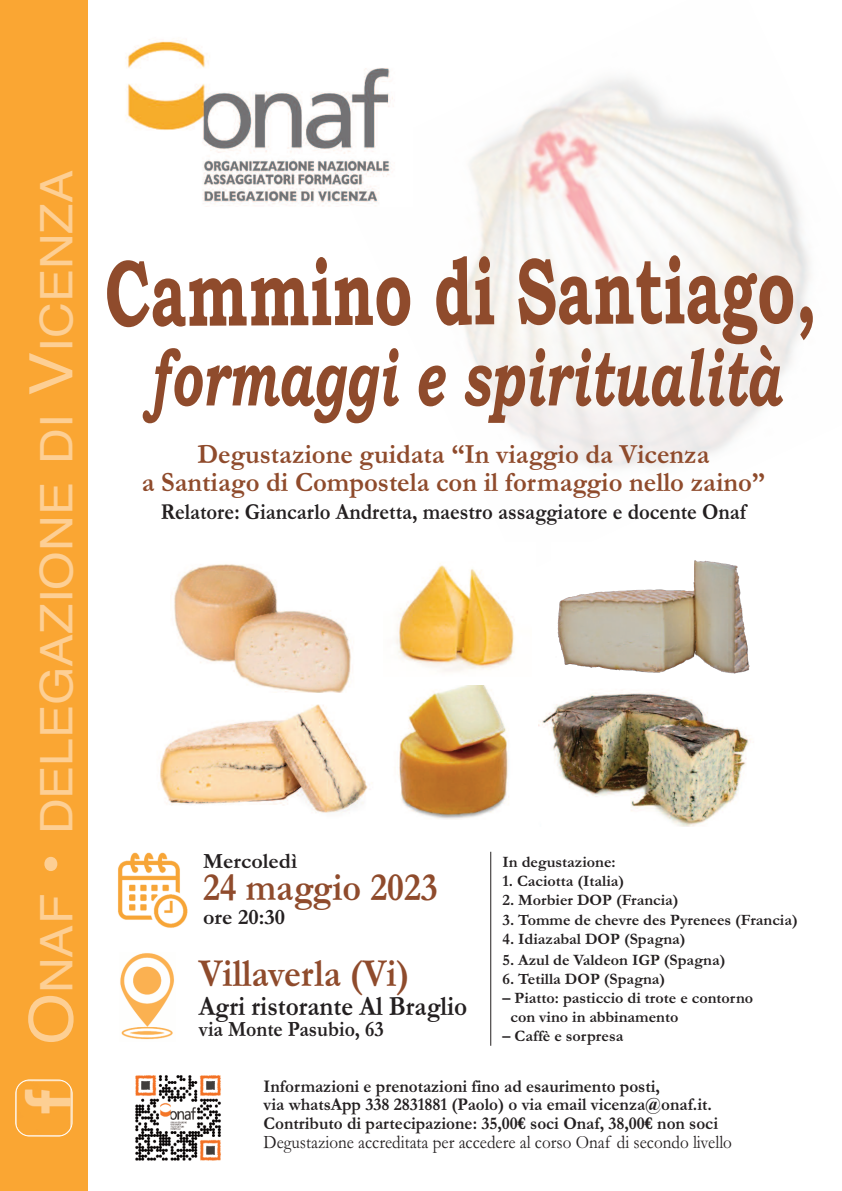
<style>
.page{position:relative;width:842px;height:1191px;background:#fff}
.page>*{position:absolute;margin:0;border:0;box-sizing:border-box;transform-origin:0 0}
.t1{font:700 95px "Bookman Old Style";letter-spacing:-.01em;color:#8f4b2c;scale:.65 1}
.t2{font:italic 700 80px "Bookman Old Style";color:#8f4b2c;scale:.65 1}
.t3{font:45px "Helvetica";color:#fdcf94;scale:1.1 1}
.t4{font:700 40px "Garamond";color:#8f4b2c;scale:.9 1}
.t5{font:700 28px/28px "Garamond";color:#8f4b2c;text-align:center;scale:.95 1}
.t6{font:700 28px "Garamond";color:#231f20;scale:.9 1}
.t7{font:700 23px "Garamond";color:#231f20;scale:.9 1}
.t8{font:700 22px "Garamond";color:#231f20;scale:.9 1}
.t9{font:700 22px "Garamond";color:#231f20}
.t10{font:19px "Garamond";color:#231f20;scale:.9 1}
.t11{font:700 18px/18.6px "Garamond";color:#231f20;scale:.95 1}
.t12{font:700 16px/19.2px "Garamond";color:#231f20}
.s1{font-size:60px}
</style>
<div class="page">
<img style="left:462px;top:78px;width:349px;height:391px">
<img style="left:126px;top:39px;width:267px;height:167px">
<div style="left:0;top:0;width:88px;height:1191px;background:#faa633"></div>
<img style="left:120px;top:953px;width:54px;height:87px">
<img style="left:118px;top:852px;width:70px;height:76px">
<svg style="left:15px;top:1079px;width:58px;height:57px"></svg>
<img style="left:172px;top:564px;width:179px;height:129px">
<img style="left:396px;top:563px;width:118px;height:109px">
<img style="left:557px;top:560px;width:193px;height:114px">
<img style="left:160px;top:704px;width:208px;height:109px">
<img style="left:399px;top:686px;width:109px;height:134px">
<img style="left:539px;top:692px;width:212px;height:135px">
<img style="left:135px;top:1075px;width:86px;height:86px">
<hr style="left:490px;top:851px;width:1px;height:194px;background:#231f20">
<h3 class="t3" style="left:30px;top:1044px;width:796px;rotate:-90deg"><span class="s1">O</span>NAF <span class="s1">•</span> DELEGAZIONE DI <span class="s1">V</span>ICENZA</h3>
<h1 class="t1" style="left:105px;top:236px;width:1097px">Cammino di Santiago,</h1>
<h2 class="t2" style="left:148px;top:331px;width:974px">formaggi e spiritualità</h2>
<h3 class="t5" style="left:142px;top:439px;width:657px">Degustazione guidata “In viaggio da Vicenza<br>a Santiago di Compostela con il formaggio nello zaino”</h3>
<h3 class="t7" style="left:161px;top:497px;width:652px">Relatore: Giancarlo Andretta, maestro assaggiatore e docente Onaf</h3>
<h3 class="t9" style="left:203px;top:847px;width:96px">Mercoledì</h3>
<h3 class="t4" style="left:203px;top:862px;width:262px">24 maggio 2023</h3>
<h3 class="t9" style="left:203px;top:903px;width:84px">ore 20:30</h3>
<h3 class="t4" style="left:199px;top:949px;width:235px">Villaverla (Vi)</h3>
<h3 class="t6" style="left:199px;top:988px;width:300px">Agri ristorante Al Braglio</h3>
<h3 class="t8" style="left:199px;top:1015px;width:207px">via Monte Pasubio, 63</h3>
<p class="t12" style="left:502px;top:852px;width:115px">In degustazione:</p>
<p class="t12" style="left:502px;top:871px;width:123px">1. Caciotta (Italia)</p>
<p class="t12" style="left:502px;top:890px;width:178px">2. Morbier DOP (Francia)</p>
<p class="t12" style="left:502px;top:909px;width:297px">3. Tomme de chevre des Pyrenees (Francia)</p>
<p class="t12" style="left:502px;top:928px;width:184px">4. Idiazabal DOP (Spagna)</p>
<p class="t12" style="left:502px;top:949px;width:224px">5. Azul de Valdeon IGP (Spagna)</p>
<p class="t12" style="left:502px;top:968px;width:164px">6. Tetilla DOP (Spagna)</p>
<p class="t12" style="left:510px;top:988px;width:244px;text-indent:-8px">– Piatto: pasticcio di trote e contorno con vino in abbinamento</p>
<p class="t12" style="left:502px;top:1026px;width:122px">– Caffè e sorpresa</p>
<p class="t11" style="left:264px;top:1076px;width:480px">Informazioni e prenotazioni fino ad esaurimento posti,<br>via whatsApp 338 2831881 (Paolo) o via email vicenza@onaf.it.<br>Contributo di partecipazione: 35,00€ soci Onaf, 38,00€ non soci</p>
<p class="t10" style="left:264px;top:1130px;width:522px">Degustazione accreditata per accedere al corso Onaf di secondo livello</p>
</div>
